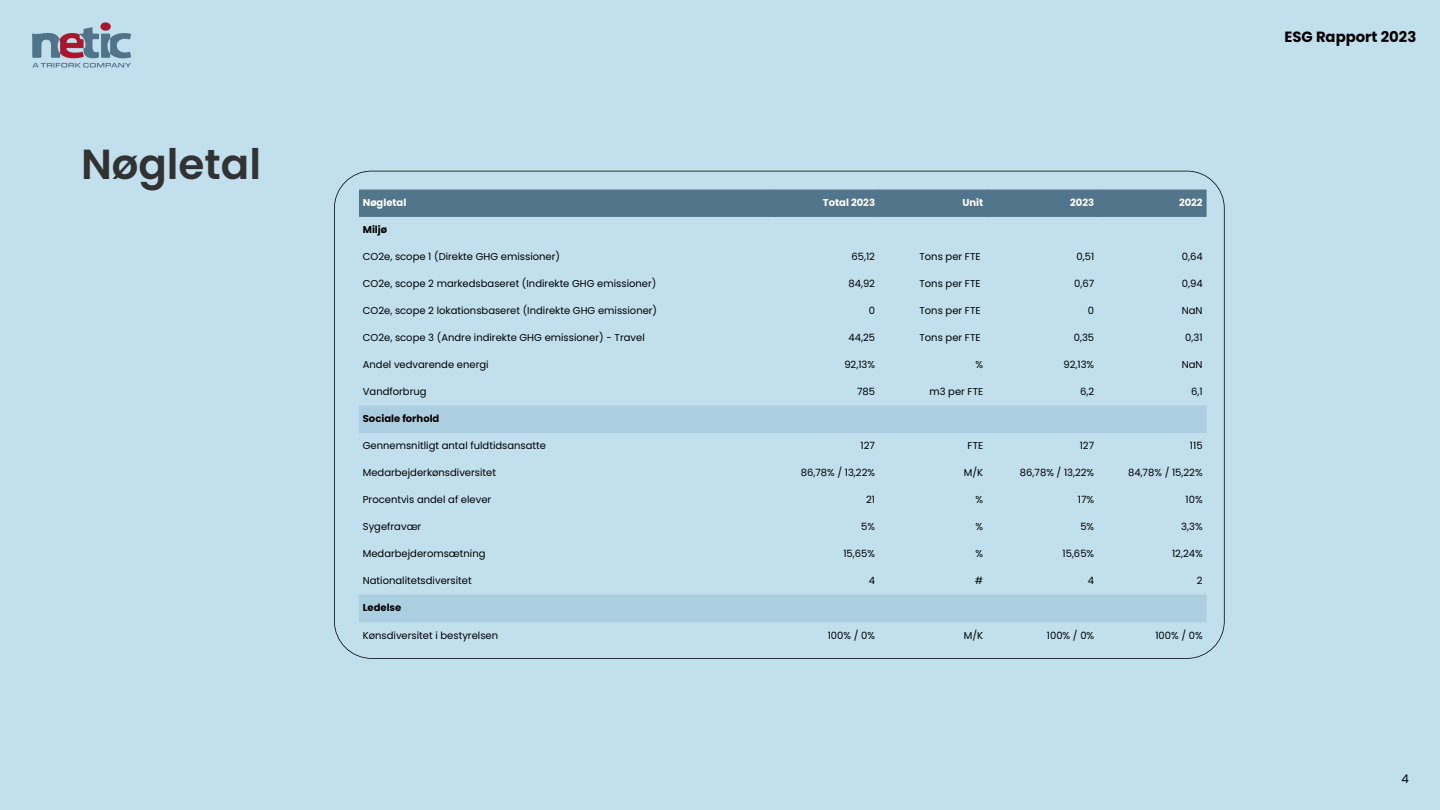
<style>
.page{position:relative;width:1440px;height:810px;background:#c1dfec}
.page>*{position:absolute;margin:0;border:0;box-sizing:border-box;transform-origin:0 0}
.t1{font:600 42px "Poppins";color:#323232}
.t2{font:700 14.8px "Poppins";color:#000}
.t3{font:11.8px "Poppins";color:#000}
.t4{font:10px "Poppins";color:#000}
.t5{font:700 10px "Poppins";color:#fff}
.t6{font:700 10px "Poppins";color:#000}
</style>
<div class="page">
<img style="left:32px;top:22px;width:100px;height:46px">
<svg style="left:334px;top:171px;width:890px;height:488px"></svg>
<p class="t1" style="left:81px;top:135px;width:182px">Nøgletal</p>
<p class="t5" style="left:363px;top:196px;width:45px">Nøgletal</p>
<p class="t5" style="left:823px;top:196px;width:54px">Total 2023</p>
<h1 class="t5" style="left:962px;top:196px;width:22px">Unit</h1>
<p class="t5" style="left:1070px;top:196px;width:25px">2023</p>
<p class="t5" style="left:1179px;top:196px;width:25px">2022</p>
<p class="t6" style="left:363px;top:223px;width:26px">Miljø</p>
<p class="t4" style="left:363px;top:250px;width:199px">CO2e, scope 1 (Direkte GHG emissioner)</p>
<p class="t4" style="left:852px;top:250px;width:25px">65,12</p>
<p class="t4" style="left:920px;top:250px;width:63px">Tons per FTE</p>
<p class="t4" style="left:1076px;top:250px;width:19px">0,51</p>
<p class="t4" style="left:1182px;top:250px;width:22px">0,64</p>
<p class="t4" style="left:363px;top:277px;width:295px">CO2e, scope 2 markedsbaseret (Indirekte GHG emissioner)</p>
<p class="t4" style="left:848px;top:277px;width:28px">84,92</p>
<p class="t4" style="left:920px;top:277px;width:63px">Tons per FTE</p>
<p class="t4" style="left:1074px;top:277px;width:22px">0,67</p>
<p class="t4" style="left:1182px;top:277px;width:22px">0,94</p>
<p class="t4" style="left:363px;top:304px;width:296px">CO2e, scope 2 lokationsbaseret (Indirekte GHG emissioner)</p>
<p class="t4" style="left:869px;top:304px;width:8px">0</p>
<p class="t4" style="left:920px;top:304px;width:63px">Tons per FTE</p>
<p class="t4" style="left:1088px;top:304px;width:8px">0</p>
<p class="t4" style="left:1182px;top:304px;width:22px">NaN</p>
<p class="t4" style="left:363px;top:331px;width:283px">CO2e, scope 3 (Andre indirekte GHG emissioner) - Travel</p>
<p class="t4" style="left:848px;top:331px;width:28px">44,25</p>
<p class="t4" style="left:920px;top:331px;width:63px">Tons per FTE</p>
<p class="t4" style="left:1074px;top:331px;width:22px">0,35</p>
<p class="t4" style="left:1185px;top:331px;width:19px">0,31</p>
<p class="t4" style="left:363px;top:358px;width:127px">Andel vedvarende energi</p>
<p class="t4" style="left:844px;top:358px;width:32px">92,13%</p>
<p class="t4" style="left:976px;top:358px;width:9px">%</p>
<p class="t4" style="left:1064px;top:358px;width:32px">92,13%</p>
<p class="t4" style="left:1182px;top:358px;width:22px">NaN</p>
<p class="t4" style="left:363px;top:385px;width:65px">Vandforbrug</p>
<p class="t4" style="left:857px;top:385px;width:20px">785</p>
<p class="t4" style="left:929px;top:385px;width:55px">m3 per FTE</p>
<p class="t4" style="left:1080px;top:385px;width:16px">6,2</p>
<p class="t4" style="left:1191px;top:385px;width:13px">6,1</p>
<p class="t6" style="left:363px;top:412px;width:78px">Sociale forhold</p>
<p class="t4" style="left:363px;top:439px;width:185px">Gennemsnitligt antal fuldtidsansatte</p>
<p class="t4" style="left:861px;top:439px;width:16px">127</p>
<p class="t4" style="left:968px;top:439px;width:17px">FTE</p>
<p class="t4" style="left:1080px;top:439px;width:16px">127</p>
<p class="t4" style="left:1190px;top:439px;width:14px">115</p>
<p class="t4" style="left:363px;top:466px;width:135px">Medarbejderkønsdiversitet</p>
<p class="t4" style="left:801px;top:466px;width:76px">86,78% / 13,22%</p>
<p class="t4" style="left:964px;top:466px;width:21px">M/K</p>
<p class="t4" style="left:1020px;top:466px;width:76px">86,78% / 13,22%</p>
<p class="t4" style="left:1128px;top:466px;width:76px">84,78% / 15,22%</p>
<p class="t4" style="left:363px;top:493px;width:130px">Procentvis andel af elever</p>
<p class="t4" style="left:866px;top:493px;width:10px">21</p>
<p class="t4" style="left:976px;top:493px;width:9px">%</p>
<p class="t4" style="left:1078px;top:493px;width:18px">17%</p>
<p class="t4" style="left:1186px;top:493px;width:19px">10%</p>
<p class="t4" style="left:363px;top:520px;width:60px">Sygefravær</p>
<p class="t4" style="left:861px;top:520px;width:15px">5%</p>
<p class="t4" style="left:976px;top:520px;width:9px">%</p>
<p class="t4" style="left:1080px;top:520px;width:15px">5%</p>
<p class="t4" style="left:1181px;top:520px;width:23px">3,3%</p>
<p class="t4" style="left:363px;top:547px;width:124px">Medarbejderomsætning</p>
<p class="t4" style="left:843px;top:547px;width:33px">15,65%</p>
<p class="t4" style="left:976px;top:547px;width:9px">%</p>
<p class="t4" style="left:1063px;top:547px;width:33px">15,65%</p>
<p class="t4" style="left:1172px;top:547px;width:32px">12,24%</p>
<p class="t4" style="left:363px;top:574px;width:110px">Nationalitetsdiversitet</p>
<p class="t4" style="left:869px;top:574px;width:8px">4</p>
<p class="t4" style="left:975px;top:574px;width:10px">#</p>
<p class="t4" style="left:1088px;top:574px;width:8px">4</p>
<p class="t4" style="left:1197px;top:574px;width:7px">2</p>
<p class="t6" style="left:363px;top:601px;width:40px">Ledelse</p>
<p class="t4" style="left:363px;top:628px;width:137px">Kønsdiversitet i bestyrelsen</p>
<p class="t4" style="left:828px;top:628px;width:49px">100% / 0%</p>
<p class="t4" style="left:964px;top:628px;width:21px">M/K</p>
<p class="t4" style="left:1047px;top:628px;width:49px">100% / 0%</p>
<p class="t4" style="left:1155px;top:628px;width:49px">100% / 0%</p>
<p class="t2" style="left:1284px;top:26px;width:133px">ESG Rapport 2023</p>
<p class="t3" style="left:1401px;top:771px;width:9px">4</p>
</div>
